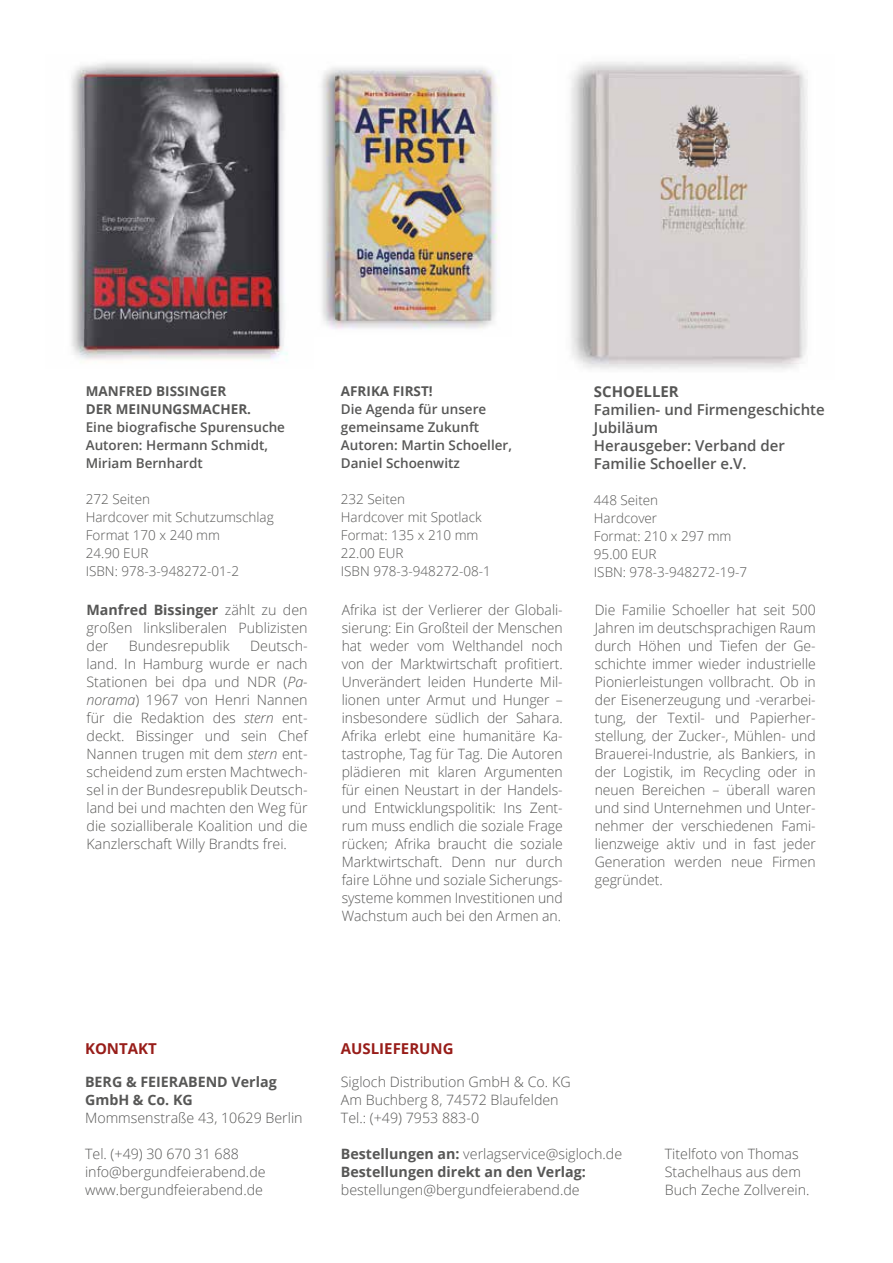
<style>
.page{position:relative;width:893px;height:1263px;background:#fff}
.page>*{position:absolute;margin:0;border:0;box-sizing:border-box;transform-origin:0 0}
.t1{font:600 15px/18px "Open Sans";color:#575756}
.t2{font:700 15px "Open Sans";color:#981d19}
.t3{font:700 15px "Open Sans";color:#575756}
.t4{font:300 14.25px/18px "Open Sans";color:#575756;text-align:justify}
.t5{font:700 14.25px/18px "Open Sans";color:#575756}
.t6{font:300 13.5px/18px "Open Sans";color:#575756}
.t7{font:600 13.5px/18px "Open Sans";color:#575756}
.t8{font:700 13.5px/18px "Open Sans";color:#575756}
.s1{font-weight:700}
.s2{font-style:italic}
.s3{font-weight:300}
</style>
<div class="page">
<img style="left:321px;top:67px;width:179px;height:263px">
<img style="left:71px;top:62px;width:217px;height:298px">
<img style="left:571px;top:62px;width:237px;height:307px">
<p class="t8" style="left:86px;top:381px;width:167px">MANFRED BISSINGER<br>DER MEINUNGSMACHER.</p>
<p class="t7" style="left:86px;top:418px;width:201px">Eine biografische Spurensuche<br>Autoren: Hermann Schmidt,<br>Miriam Bernhardt</p>
<p class="t6" style="left:86px;top:489px;width:190px">272 Seiten<br>Hardcover mit Schutzumschlag<br>Format 170 x 240 mm<br>24.90 EUR<br>ISBN: 978-3-948272-01-2</p>
<p class="t4" style="left:87px;top:601px;width:223px"><span class="s1">Manfred Bissinger</span> zählt zu den großen linksliberalen Publizisten der</p>
<p class="t4" style="left:87px;top:637px;width:223px;text-indent:164px">Deutsch&shy;land. In Hamburg wurde er nach Stationen bei dpa und NDR (<span class="s2">Pa&shy;norama</span>) 1967 von Henri Nannen für die Redaktion des <span class="s2">stern</span> ent&shy;deckt. Bissinger und sein Chef Nannen trugen mit dem <span class="s2">stern</span> ent&shy;scheidend zum ersten Machtwech&shy;sel in der Bundesrepublik Deutsch&shy;land bei und machten den Weg für die sozialliberale Koalition und die Kanzlerschaft Willy Brandts frei.</p>
<p class="t4" style="left:129px;top:637px;width:102px">Bundesrepublik</p>
<p class="t8" style="left:341px;top:382px;width:93px">AFRIKA FIRST!</p>
<p class="t7" style="left:341px;top:400px;width:173px">Die Agenda für unsere gemeinsame Zukunft<br>Autoren: Martin Schoeller,<br>Daniel Schoenwitz</p>
<p class="t6" style="left:341px;top:489px;width:152px">232 Seiten<br>Hardcover mit Spotlack<br>Format: 135 x 210 mm<br>22.00 EUR<br>ISBN 978-3-948272-08-1</p>
<p class="t4" style="left:342px;top:601px;width:223px">Afrika ist der Verlierer der Globali&shy;sierung: Ein Großteil der Menschen hat weder vom Welthandel noch von der Marktwirtschaft profitiert.<br>Unverändert leiden Hunderte Mil&shy;lionen unter Armut und Hunger – insbesondere südlich der Sahara.<br>Afrika erlebt eine humanitäre Ka&shy;tastrophe, Tag für Tag. Die Autoren plädieren mit klaren Argumenten für einen Neustart in der Handels&shy;und Entwicklungspolitik: Ins Zent&shy;rum muss endlich die soziale Frage rücken; Afrika braucht die soziale Marktwirtschaft. Denn nur durch faire Löhne und soziale Sicherungs&shy;systeme kommen Investitionen und Wachstum auch bei den Armen an.</p>
<p class="t3" style="left:594px;top:381px;width:86px">SCHOELLER</p>
<p class="t1" style="left:594px;top:400px;width:232px">Familien- und Firmengeschichte<br>Jubiläum<br>Herausgeber: Verband der<br>Familie Schoeller e.V.</p>
<p class="t6" style="left:594px;top:491px;width:155px">448 Seiten<br>Hardcover<br>Format: 210 x 297 mm<br>95.00 EUR<br>ISBN: 978-3-948272-19-7</p>
<p class="t4" style="left:595px;top:601px;width:223px">Die Familie Schoeller hat seit 500<br>Jahren im deutschsprachigen Raum durch Höhen und Tiefen der Ge&shy;schichte immer wieder industrielle Pionierleistungen vollbracht. Ob in der Eisenerzeugung und -verarbei&shy;tung, der Textil- und Papierher&shy;stellung, der Zucker-, Mühlen- und Brauerei-Industrie, als Bankiers, in der Logistik, im Recycling oder in neuen Bereichen – überall waren und sind Unternehmen und Unter&shy;nehmer der verschiedenen Fami&shy;lienzweige aktiv und in fast jeder Generation werden neue Firmen gegründet.</p>
<p class="t2" style="left:85px;top:1038px;width:73px">KONTAKT</p>
<p class="t5" style="left:85px;top:1073px;width:193px">BERG &amp; FEIERABEND Verlag<br>GmbH &amp; Co. KG</p>
<p class="t4" style="left:85px;top:1109px;width:219px">Mommsenstraße 43, 10629 Berlin</p>
<p class="t4" style="left:85px;top:1145px;width:182px;text-align:left">Tel. (+49) 30 670 31 688 info@bergundfeierabend.de www.bergundfeierabend.de</p>
<p class="t4" style="left:665px;top:1145px;width:146px;text-align:left">Titelfoto von Thomas<br>Stachelhaus aus dem<br>Buch Zeche Zollverein.</p>
<p class="t2" style="left:341px;top:1038px;width:114px">AUSLIEFERUNG</p>
<p class="t4" style="left:341px;top:1073px;width:231px;text-align:left">Sigloch Distribution GmbH &amp; Co. KG<br>Am Buchberg 8, 74572 Blaufelden<br>Tel.: (+49) 7953 883-0</p>
<p class="t5" style="left:341px;top:1145px;width:283px">Bestellungen an: <span class="s3">verlagservice@sigloch.de<br></span>Bestellungen direkt an den Verlag:</p>
<p class="t4" style="left:341px;top:1181px;width:240px">bestellungen@bergundfeierabend.de</p>
</div>
